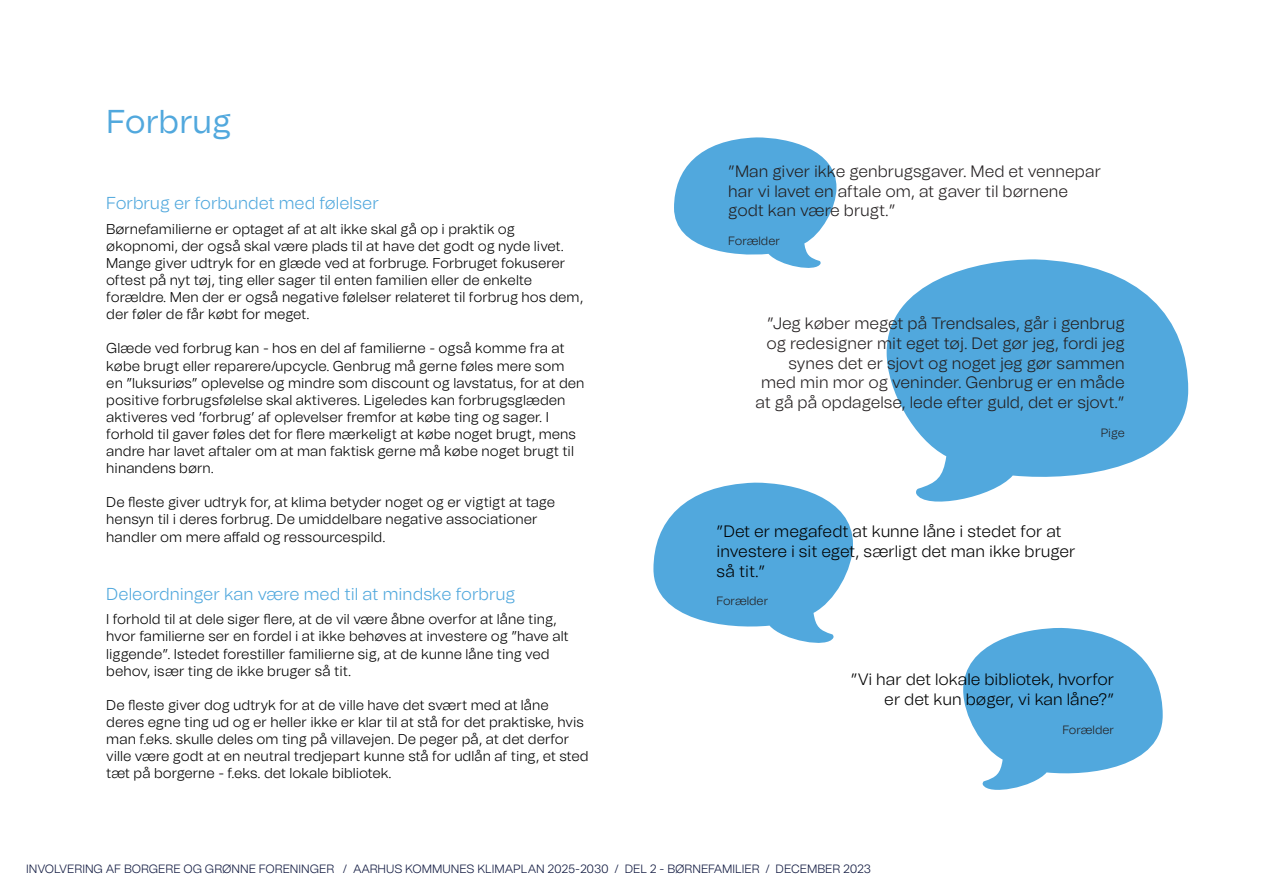
<style>
.page{position:relative;width:1263px;height:893px;background:#fff}
.page>*{position:absolute;margin:0;border:0;box-sizing:border-box;transform-origin:0 0}
.t1{font:33px "Tomato Grotesk";letter-spacing:-.005em;color:#51a8dd}
.t2{font:300 17.25px "Tomato Grotesk";color:#51a8dd}
.t3{font:300 16.5px/19.8px "Tomato Grotesk";color:#231f20}
.t4{font:300 16.5px/19.8px "Tomato Grotesk";color:#000}
.t5{font:300 14.25px/17.1px "Tomato Grotesk";color:#000}
.t6{font:300 12px "Tomato Grotesk";color:#111a41}
.t7{font:300 12px "Tomato Grotesk";color:#231f20}
</style>
<div class="page">
<svg style="left:887px;top:259px;width:301px;height:243px;fill:#51a8dd"></svg>
<svg style="left:674px;top:137px;width:162px;height:131px"></svg>
<svg style="left:653px;top:483px;width:200px;height:160px"></svg>
<svg style="left:963px;top:628px;width:200px;height:162px"></svg>
<p class="t1" style="left:106px;top:98px;width:127px">Forbrug</p>
<p class="t2" style="left:106px;top:192px;width:274px">Forbrug er forbundet med følelser</p>
<p class="t5" style="left:106px;top:220px;width:478px">Børnefamilierne er optaget af at alt ikke skal gå op i praktik og økopnomi, der også skal være plads til at have det godt og nyde livet.<br>Mange giver udtryk for en glæde ved at forbruge. Forbruget fokuserer oftest på nyt tøj, ting eller sager til enten familien eller de enkelte forældre. Men der er også negative følelser relateret til forbrug hos dem, der føler de får købt for meget.</p>
<p class="t5" style="left:106px;top:340px;width:480px">Glæde ved forbrug kan - hos en del af familierne - også komme fra at købe brugt eller reparere/upcycle. Genbrug må gerne føles mere som en ”luksuriøs” oplevelse og mindre som discount og lavstatus, for at den positive forbrugsfølelse skal aktiveres. Ligeledes kan forbrugsglæden aktiveres ved ’forbrug’ af oplevelser fremfor at købe ting og sager. I forhold til gaver føles det for flere mærkeligt at købe noget brugt, mens andre har lavet aftaler om at man faktisk gerne må købe noget brugt til hinandens børn.</p>
<p class="t5" style="left:106px;top:494px;width:450px">De fleste giver udtryk for, at klima betyder noget og er vigtigt at tage hensyn til i deres forbrug. De umiddelbare negative associationer handler om mere affald og ressourcespild.</p>
<p class="t2" style="left:106px;top:582px;width:411px">Deleordninger kan være med til at mindske forbrug</p>
<p class="t5" style="left:106px;top:611px;width:464px">I forhold til at dele siger flere, at de vil være åbne overfor at låne ting, hvor familierne ser en fordel i at ikke behøves at investere og ”have alt liggende”. Istedet forestiller familierne sig, at de kunne låne ting ved behov, især ting de ikke bruger så tit.</p>
<p class="t5" style="left:106px;top:696px;width:484px">De fleste giver dog udtryk for at de ville have det svært med at låne deres egne ting ud og er heller ikke er klar til at stå for det praktiske, hvis man f.eks. skulle deles om ting på villavejen. De peger på, at det derfor ville være godt at en neutral tredjepart kunne stå for udlån af ting, et sted tæt på borgerne - f.eks. det lokale bibliotek.</p>
<p class="t3" style="left:728px;top:161px;width:374px">”Man giver ikke genbrugsgaver. Med et vennepar har vi lavet en aftale om, at gaver til børnene godt kan være brugt.”</p>
<p class="t7" style="left:728px;top:233px;width:53px">Forælder</p>
<p class="t3" style="left:755px;top:313px;width:371px;text-align:right">”Jeg køber meget på Trendsales, går i genbrug og redesigner mit eget tøj. Det gør jeg, fordi jeg synes det er sjovt og noget jeg gør sammen med min mor og veninder. Genbrug er en måde at gå på opdagelse, lede efter guld, det er sjovt.”</p>
<p class="t7" style="left:1101px;top:425px;width:25px">Pige</p>
<p class="t4" style="left:716px;top:521px;width:360px">”Det er megafedt at kunne låne i stedet for at investere i sit eget, særligt det man ikke bruger så tit.”</p>
<p class="t7" style="left:716px;top:593px;width:53px">Forælder</p>
<p class="t4" style="left:851px;top:669px;width:265px;text-align:right">”Vi har det lokale bibliotek, hvorfor er det kun bøger, vi kan låne?”</p>
<p class="t7" style="left:1062px;top:722px;width:53px">Forælder</p>
<p class="t6" style="left:26px;top:860px;width:846px">INVOLVERING AF BORGERE OG GRØNNE FORENINGER / AARHUS KOMMUNES KLIMAPLAN 2025-2030 / DEL 2 - BØRNEFAMILIER / DECEMBER 2023</p>
</div>
